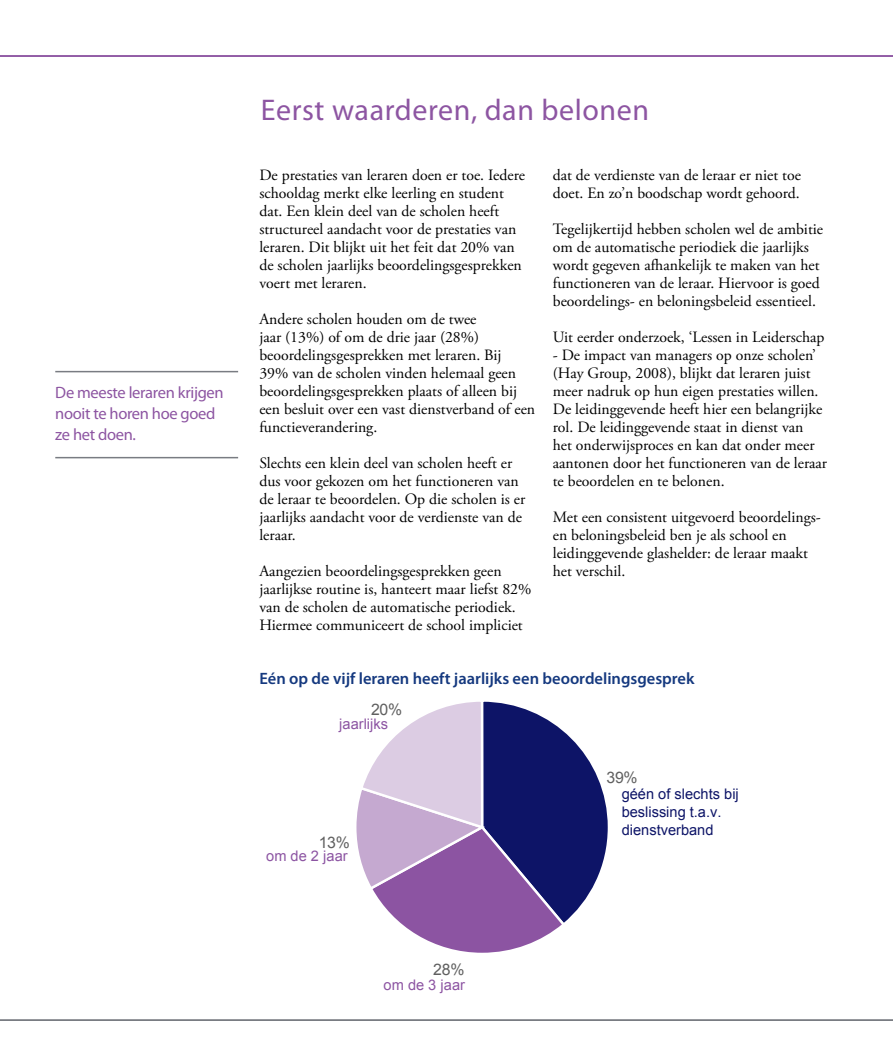
<style>
.page{position:relative;width:893px;height:1063px;background:#fff}
.page>*{position:absolute;margin:0;border:0;box-sizing:border-box;transform-origin:0 0}
.t1{font:30px "Myriad Pro";letter-spacing:.02em;color:#8d55a2}
.t2{font:600 16.5px "Myriad Pro";color:#15397f}
.t3{font:16.5px/21px "Myriad Pro";letter-spacing:-.02em;color:#8d55a2}
.t4{font:15.9px "Arial";letter-spacing:-.02em;color:#606060}
.t5{font:15.75px/18px "Adobe Garamond Pro";color:#000}
.t6{font:14.55px/17.5px "Arial";color:#0d1467}
.t7{font:14.55px "Arial";color:#8c54a2}
</style>
<div class="page">
<hr style="left:0;top:1019px;width:893px;height:2px;background:#797c82">
<hr style="left:0;top:55px;width:893px;height:2px;background:#8d55a2">
<hr style="left:55px;top:371px;width:183px;height:1px;background:#797c82">
<hr style="left:55px;top:457px;width:183px;height:1px;background:#797c82">
<svg style="left:356px;top:701px;width:252px;height:252px"></svg>
<p class="t3" style="left:55px;top:382px;width:170px">De meeste leraren krijgen nooit te horen hoe goed ze het doen.</p>
<h1 class="t1" style="left:261px;top:92px;width:390px">Eerst waarderen, dan belonen</h1>
<p class="t5" style="left:259px;top:167px;width:267px">De prestaties van leraren doen er toe. Iedere schooldag merkt elke leerling en student dat. Een klein deel van de scholen heeft structureel aandacht voor de prestaties van leraren. Dit blijkt uit het feit dat 20% van de scholen jaarlijks beoordelingsgesprekken voert met leraren.</p>
<p class="t5" style="left:259px;top:311px;width:277px">Andere scholen houden om de twee<br>jaar (13%) of om de drie jaar (28%) beoordelingsgesprekken met leraren. Bij<br>39% van de scholen vinden helemaal geen beoordelingsgesprekken plaats of alleen bij een besluit over een vast dienstverband of een functieverandering.</p>
<p class="t5" style="left:259px;top:455px;width:268px">Slechts een klein deel van scholen heeft er dus voor gekozen om het functioneren van de leraar te beoordelen. Op die scholen is er jaarlijks aandacht voor de verdienste van de leraar.</p>
<p class="t5" style="left:259px;top:563px;width:274px">Aangezien beoordelingsgesprekken geen jaarlijkse routine is, hanteert maar liefst 82% van de scholen de automatische periodiek.<br>Hiermee communiceert de school impliciet</p>
<p class="t5" style="left:553px;top:167px;width:250px">dat de verdienste van de leraar er niet toe doet. En zo’n boodschap wordt gehoord.</p>
<p class="t5" style="left:553px;top:221px;width:272px">Tegelijkertijd hebben scholen wel de ambitie om de automatische periodiek die jaarlijks wordt gegeven afhankelijk te maken van het functioneren van de leraar. Hiervoor is goed beoordelings- en beloningsbeleid essentieel.</p>
<p class="t5" style="left:553px;top:329px;width:273px">Uit eerder onderzoek, ‘Lessen in Leiderschap</p>
<p class="t5" style="left:553px;top:347px;width:276px">- De impact van managers op onze scholen’ (Hay Group, 2008), blijkt dat leraren juist meer nadruk op hun eigen prestaties willen.<br>De leidinggevende heeft hier een belangrijke rol. De leidinggevende staat in dienst van<br>het onderwijsproces en kan dat onder meer aantonen door het functioneren van de leraar te beoordelen en te belonen.</p>
<p class="t5" style="left:553px;top:509px;width:270px">Met een consistent uitgevoerd beoordelings&shy;en beloningsbeleid ben je als school en leidinggevende glashelder: de leraar maakt het verschil.</p>
<p class="t2" style="left:259px;top:668px;width:437px">Eén op de vijf leraren heeft jaarlijks een beoordelingsgesprek</p>
<p class="t4" style="left:371px;top:699px;width:33px">20%</p>
<p class="t7" style="left:339px;top:714px;width:50px">jaarlijks</p>
<p class="t4" style="left:319px;top:832px;width:33px">13%</p>
<p class="t7" style="left:266px;top:847px;width:83px">om de 2 jaar</p>
<p class="t4" style="left:606px;top:767px;width:33px">39%</p>
<p class="t6" style="left:622px;top:786px;width:119px">géén of slechts bij beslissing t.a.v. dienstverband</p>
<p class="t4" style="left:433px;top:959px;width:33px">28%</p>
<p class="t7" style="left:384px;top:975px;width:83px">om de 3 jaar</p>
</div>
